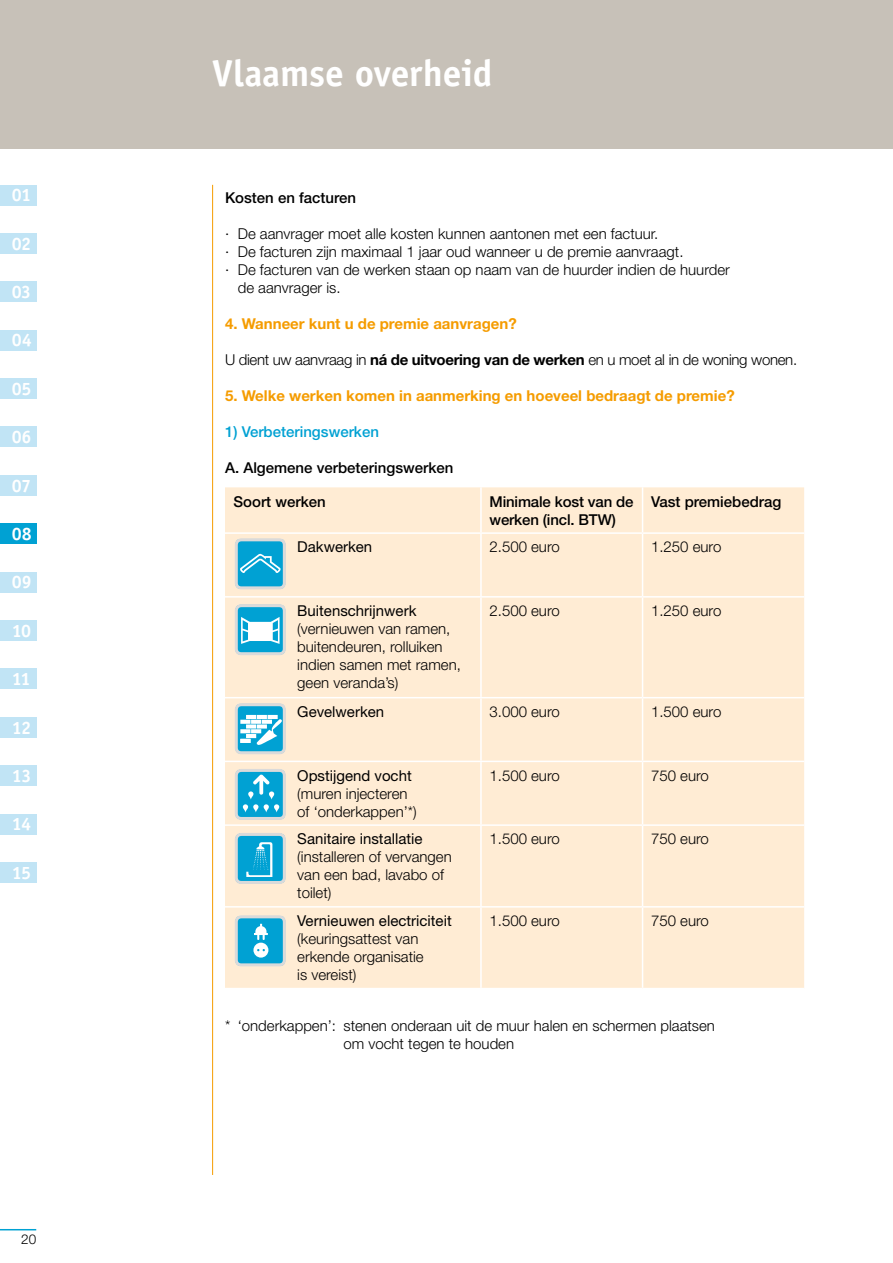
<style>
.page{position:relative;width:893px;height:1263px;background:#fff}
.page>*{position:absolute;margin:0;border:0;box-sizing:border-box;transform-origin:0 0}
.t1{font:700 37.5px "Officina Sans Std";letter-spacing:-.005em;color:#fff}
.t2{font:700 18px "Officina Sans Std";letter-spacing:-.025em;color:#fff}
.t3{font:300 15px/18px "Helvetica Neue LT Std";color:#000}
.t4{font:500 15px/18px "Helvetica Neue LT Std";color:#000}
.t5{font:15px "Helvetica Neue LT Std";color:#000}
.t6{font:700 15px "Helvetica Neue LT Std";color:#f59c00}
.t7{font:300 15px "Helvetica Neue LT Std";letter-spacing:-.02em;color:#000}
.t8{font:500 15px "Helvetica Neue LT Std";color:#00a1d3}
.t9{font:300 13.5px "Helvetica Neue LT Std";color:#000}
.s1{font-weight:700}
</style>
<div class="page">
<div style="left:0;top:0;width:893px;height:149px;background:#c7c1b8"></div>
<hr style="left:0;top:1229px;width:36px;height:1px;background:#00a1d3">
<div style="left:225px;top:487px;width:579px;height:501px;background:#ffecd4"></div>
<hr style="left:480px;top:487px;width:2px;height:45px;background:#fff">
<hr style="left:642px;top:487px;width:1px;height:45px;background:#fff">
<hr style="left:225px;top:532px;width:256px;height:2px;background:#fff">
<hr style="left:481px;top:532px;width:162px;height:2px;background:#fff">
<hr style="left:480px;top:534px;width:2px;height:62px;background:#fff">
<hr style="left:643px;top:532px;width:161px;height:2px;background:#fff">
<hr style="left:642px;top:534px;width:1px;height:62px;background:#fff">
<hr style="left:225px;top:596px;width:256px;height:2px;background:#fff">
<hr style="left:481px;top:596px;width:162px;height:2px;background:#fff">
<hr style="left:480px;top:598px;width:2px;height:99px;background:#fff">
<hr style="left:643px;top:596px;width:161px;height:2px;background:#fff">
<hr style="left:642px;top:598px;width:1px;height:99px;background:#fff">
<hr style="left:225px;top:697px;width:256px;height:1px;background:#fff">
<hr style="left:481px;top:697px;width:162px;height:1px;background:#fff">
<hr style="left:480px;top:698px;width:2px;height:63px;background:#fff">
<hr style="left:643px;top:697px;width:161px;height:1px;background:#fff">
<hr style="left:642px;top:698px;width:1px;height:63px;background:#fff">
<hr style="left:225px;top:761px;width:256px;height:1px;background:#fff">
<hr style="left:481px;top:761px;width:162px;height:1px;background:#fff">
<hr style="left:480px;top:762px;width:2px;height:62px;background:#fff">
<hr style="left:643px;top:761px;width:161px;height:1px;background:#fff">
<hr style="left:642px;top:762px;width:1px;height:62px;background:#fff">
<hr style="left:225px;top:824px;width:256px;height:2px;background:#fff">
<hr style="left:481px;top:824px;width:162px;height:2px;background:#fff">
<hr style="left:480px;top:826px;width:2px;height:80px;background:#fff">
<hr style="left:643px;top:824px;width:161px;height:2px;background:#fff">
<hr style="left:642px;top:826px;width:1px;height:80px;background:#fff">
<hr style="left:225px;top:906px;width:256px;height:1px;background:#fff">
<hr style="left:481px;top:906px;width:162px;height:1px;background:#fff">
<hr style="left:480px;top:907px;width:2px;height:81px;background:#fff">
<hr style="left:643px;top:906px;width:161px;height:1px;background:#fff">
<hr style="left:642px;top:907px;width:1px;height:81px;background:#fff">
<hr style="left:212px;top:185px;width:1px;height:990px;background:#f59c00">
<svg style="left:233px;top:537px;width:54px;height:54px;background:#57bad7"></svg>
<svg style="left:233px;top:702px;width:54px;height:54px"></svg>
<hr style="left:240px;top:739px;width:10px;height:4px;background:#fff">
<svg style="left:233px;top:767px;width:54px;height:54px;background:#5fbdd8"></svg>
<svg style="left:233px;top:603px;width:54px;height:54px"></svg>
<svg style="left:233px;top:831px;width:54px;height:54px;background:#59bbd7"></svg>
<svg style="left:233px;top:914px;width:54px;height:54px;background:#5fbdd8"></svg>
<div style="left:0;top:185px;width:36px;height:20px;background:#c1e4f5"></div>
<div style="left:0;top:572px;width:36px;height:20px;background:#c1e4f5"></div>
<div style="left:0;top:378px;width:36px;height:21px;background:#c1e4f5"></div>
<div style="left:0;top:765px;width:36px;height:21px;background:#c1e4f5"></div>
<div style="left:0;top:233px;width:36px;height:21px;background:#c1e4f5"></div>
<div style="left:0;top:620px;width:36px;height:21px;background:#c1e4f5"></div>
<div style="left:0;top:427px;width:36px;height:20px;background:#c1e4f5"></div>
<div style="left:0;top:814px;width:36px;height:20px;background:#c1e4f5"></div>
<div style="left:0;top:282px;width:36px;height:20px;background:#c1e4f5"></div>
<div style="left:0;top:669px;width:36px;height:20px;background:#c1e4f5"></div>
<div style="left:0;top:475px;width:36px;height:21px;background:#c1e4f5"></div>
<div style="left:0;top:862px;width:36px;height:21px;background:#c1e4f5"></div>
<div style="left:0;top:330px;width:36px;height:20px;background:#c1e4f5"></div>
<div style="left:0;top:717px;width:36px;height:20px;background:#c1e4f5"></div>
<div style="left:0;top:523px;width:36px;height:21px;background:#00a1d3"></div>
<p class="t2" style="left:12px;top:184px;width:21px">01</p>
<p class="t2" style="left:12px;top:232px;width:21px">02</p>
<p class="t2" style="left:12px;top:281px;width:21px">03</p>
<p class="t2" style="left:12px;top:329px;width:22px">04</p>
<p class="t2" style="left:12px;top:377px;width:21px">05</p>
<p class="t2" style="left:12px;top:426px;width:21px">06</p>
<p class="t2" style="left:12px;top:474px;width:21px">07</p>
<p class="t2" style="left:12px;top:523px;width:22px">08</p>
<p class="t2" style="left:12px;top:571px;width:21px">09</p>
<p class="t2" style="left:12px;top:619px;width:21px">10</p>
<p class="t2" style="left:12px;top:668px;width:20px">11</p>
<p class="t2" style="left:12px;top:716px;width:21px">12</p>
<p class="t2" style="left:12px;top:764px;width:21px">13</p>
<p class="t2" style="left:12px;top:813px;width:21px">14</p>
<p class="t2" style="left:12px;top:861px;width:21px">15</p>
<p class="t9" style="left:21px;top:1231px;width:16px">20</p>
<h1 class="t1" style="left:212px;top:50px;width:281px">Vlaamse overheid</h1>
<p class="t4" style="left:225px;top:188px;width:133px">Kosten en facturen</p>
<p class="t3" style="left:225px;top:224px;width:435px">· De aanvrager moet alle kosten kunnen aantonen met een factuur.</p>
<p class="t3" style="left:225px;top:242px;width:460px">· De facturen zijn maximaal 1 jaar oud wanneer u de premie aanvraagt.</p>
<p class="t3" style="left:225px;top:260px;width:506px">· De facturen van de werken staan op naam van de huurder indien de huurder</p>
<p class="t3" style="left:238px;top:278px;width:104px">de aanvrager is.</p>
<p class="t6" style="left:225px;top:314px;width:293px">4. Wanneer kunt u de premie aanvragen?</p>
<p class="t7" style="left:225px;top:350px;width:574px">U dient uw aanvraag in <span class="s1">ná de uitvoering van de werken</span> en u moet al in de woning wonen.</p>
<p class="t6" style="left:225px;top:386px;width:511px">5. Welke werken komen in aanmerking en hoeveel bedraagt de premie?</p>
<p class="t8" style="left:225px;top:423px;width:155px">1) Verbeteringswerken</p>
<p class="t4" style="left:225px;top:458px;width:230px">A. Algemene verbeteringswerken</p>
<p class="t4" style="left:233px;top:492px;width:94px">Soort werken</p>
<p class="t4" style="left:489px;top:492px;width:146px">Minimale kost van de werken (incl. BTW)</p>
<p class="t4" style="left:651px;top:492px;width:132px">Vast premiebedrag</p>
<p class="t5" style="left:297px;top:538px;width:76px">Dakwerken</p>
<p class="t3" style="left:489px;top:538px;width:72px">2.500 euro</p>
<p class="t3" style="left:651px;top:538px;width:72px">1.250 euro</p>
<p class="t5" style="left:297px;top:602px;width:121px">Buitenschrijnwerk</p>
<p class="t3" style="left:297px;top:619px;width:165px">(vernieuwen van ramen, buitendeuren, rolluiken indien samen met ramen, geen veranda’s)</p>
<p class="t3" style="left:489px;top:601px;width:72px">2.500 euro</p>
<p class="t3" style="left:651px;top:601px;width:72px">1.250 euro</p>
<p class="t5" style="left:297px;top:703px;width:88px">Gevelwerken</p>
<p class="t3" style="left:489px;top:702px;width:72px">3.000 euro</p>
<p class="t3" style="left:651px;top:702px;width:72px">1.500 euro</p>
<p class="t5" style="left:297px;top:766px;width:116px">Opstijgend vocht</p>
<p class="t3" style="left:297px;top:784px;width:121px">(muren injecteren of ‘onderkappen’*)</p>
<p class="t5" style="left:297px;top:830px;width:127px">Sanitaire installatie</p>
<p class="t3" style="left:297px;top:848px;width:156px">(installeren of vervangen van een bad, lavabo of toilet)</p>
<p class="t5" style="left:297px;top:912px;width:156px">Vernieuwen electriciteit</p>
<p class="t3" style="left:297px;top:929px;width:128px">(keuringsattest van erkende organisatie is vereist)</p>
<p class="t3" style="left:489px;top:766px;width:72px">1.500 euro</p>
<p class="t3" style="left:651px;top:766px;width:59px">750 euro</p>
<p class="t3" style="left:489px;top:830px;width:72px">1.500 euro</p>
<p class="t3" style="left:651px;top:830px;width:59px">750 euro</p>
<p class="t3" style="left:489px;top:911px;width:72px">1.500 euro</p>
<p class="t3" style="left:651px;top:911px;width:59px">750 euro</p>
<p class="t3" style="left:343px;top:1016px;width:373px;text-indent:-118px">* ‘onderkappen’: stenen onderaan uit de muur halen en schermen plaatsen om vocht tegen te houden</p>
</div>
